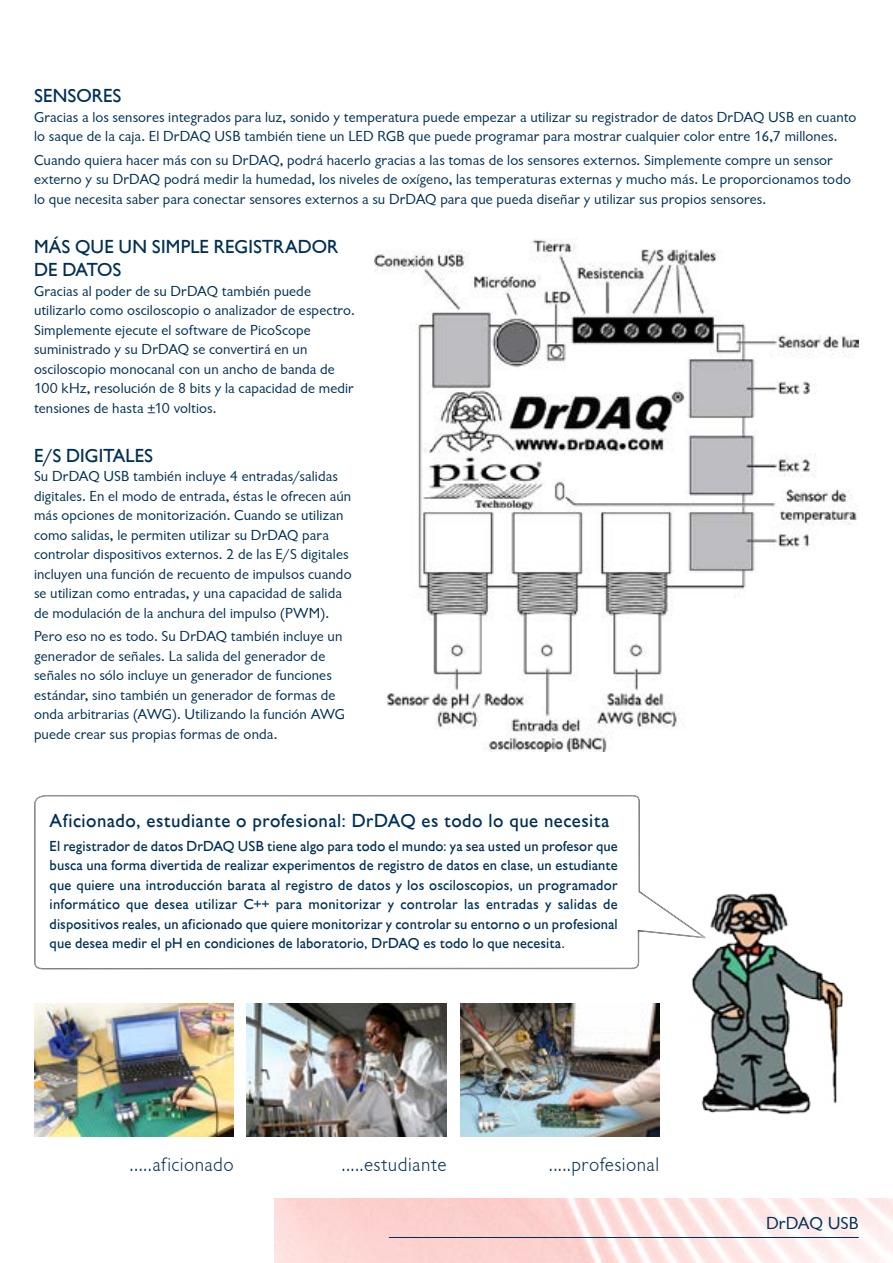
<style>
.page{position:relative;width:893px;height:1263px;background:#fff}
.page>*{position:absolute;margin:0;border:0;box-sizing:border-box;transform-origin:0 0}
.t1{font:300 20.25px "Chantilly";letter-spacing:.025em;color:#003055}
.t2{font:500 19.5px/23.4px "Chantilly";letter-spacing:.005em;color:#003055}
.t3{font:18px "Chantilly";color:#003055}
.t4{font:15px/19.5px "Chantilly";letter-spacing:.01em;color:#003055}
.t5{font:500 15px/19.5px "Chantilly";letter-spacing:.015em;color:#003055;text-align:justify}
</style>
<div class="page">
<img style="left:274px;top:1198px;width:619px;height:65px">
<hr style="left:389px;top:1237px;width:470px;height:1px;background:#003055">
<img style="left:34px;top:1004px;width:200px;height:133px">
<img style="left:247px;top:1004px;width:200px;height:133px">
<img style="left:460px;top:1004px;width:199px;height:133px">
<img style="left:374px;top:238px;width:485px;height:514px">
<img style="left:691px;top:893px;width:153px;height:222px">
<h2 class="t2" style="left:34px;top:84px;width:87px">Sensores</h2>
<p class="t4" style="left:34px;top:107px;width:824px">Gracias a los sensores integrados para luz, sonido y temperatura puede empezar a utilizar su registrador de datos DrDAQ USB en cuanto lo saque de la caja. El DrDAQ USB también tiene un LED RGB que puede programar para mostrar cualquier color entre 16,7 millones.</p>
<p class="t4" style="left:34px;top:150px;width:818px">Cuando quiera hacer más con su DrDAQ, podrá hacerlo gracias a las tomas de los sensores externos. Simplemente compre un sensor externo y su DrDAQ podrá medir la humedad, los niveles de oxígeno, las temperaturas externas y mucho más. Le proporcionamos todo lo que necesita saber para conectar sensores externos a su DrDAQ para que pueda diseñar y utilizar sus propios sensores.</p>
<h2 class="t2" style="left:34px;top:235px;width:306px">Más que un simple registrador de datos</h2>
<p class="t4" style="left:34px;top:281px;width:322px">Gracias al poder de su DrDAQ también puede utilizarlo como osciloscopio o analizador de espectro.<br>Simplemente ejecute el software de PicoScope suministrado y su DrDAQ se convertirá en un osciloscopio monocanal con un ancho de banda de 100 kHz, resolución de 8 bits y la capacidad de medir tensiones de hasta ±10 voltios.</p>
<h2 class="t2" style="left:34px;top:444px;width:119px">E/S digitales</h2>
<p class="t4" style="left:34px;top:467px;width:319px">Su DrDAQ USB también incluye 4 entradas/salidas digitales. En el modo de entrada, éstas le ofrecen aún más opciones de monitorización. Cuando se utilizan como salidas, le permiten utilizar su DrDAQ para controlar dispositivos externos. 2 de las E/S digitales incluyen una función de recuento de impulsos cuando se utilizan como entradas, y una capacidad de salida de modulación de la anchura del impulso (PWM</p>
<p class="t4" style="left:34px;top:601px;width:310px;line-height:23.7px;text-indent:286px">).<br>Pero eso no es todo. Su DrDAQ también incluye un</p>
<p class="t4" style="left:34px;top:646px;width:313px">generador de señales. La salida del generador de señales no sólo incluye un generador de funciones estándar, sino también un generador de formas de onda arbitrarias (AWG). Utilizando la función AWG puede crear sus propias formas de onda.</p>
<h2 class="t2" style="left:50px;top:809px;width:339px">Aficionado, estudiante o profesional: DrDAQ</h2>
<h2 class="t2" style="left:422px;top:809px;width:189px">es todo lo que necesita</h2>
<p class="t5" style="left:50px;top:836px;width:165px">El registrador de datos DrDAQ</p>
<p class="t5" style="left:50px;top:836px;width:570px;text-indent:188px">USB tiene algo para todo el mundo: ya sea usted un profesor que busca una forma divertida de realizar experimentos de registro de datos en clase, un estudiante que quiere una introducción barata al registro de datos y los osciloscopios, un programador informático que desea utilizar C++ para monitorizar y controlar las entradas y salidas de dispositivos reales, un aficionado que quiere monitorizar y controlar su entorno o un profesional que desea medir el pH en condiciones de laboratorio, DrDAQ</p>
<p class="t5" style="left:423px;top:934px;width:143px">es todo lo que necesita.</p>
<h1 class="t1" style="left:130px;top:1154px;width:106px">.....aficionado</h1>
<h1 class="t1" style="left:341px;top:1154px;width:106px">.....estudiante</h1>
<h1 class="t1" style="left:549px;top:1154px;width:112px">.....profesional</h1>
<p class="t3" style="left:766px;top:1213px;width:94px">DrDAQ USB</p>
</div>
